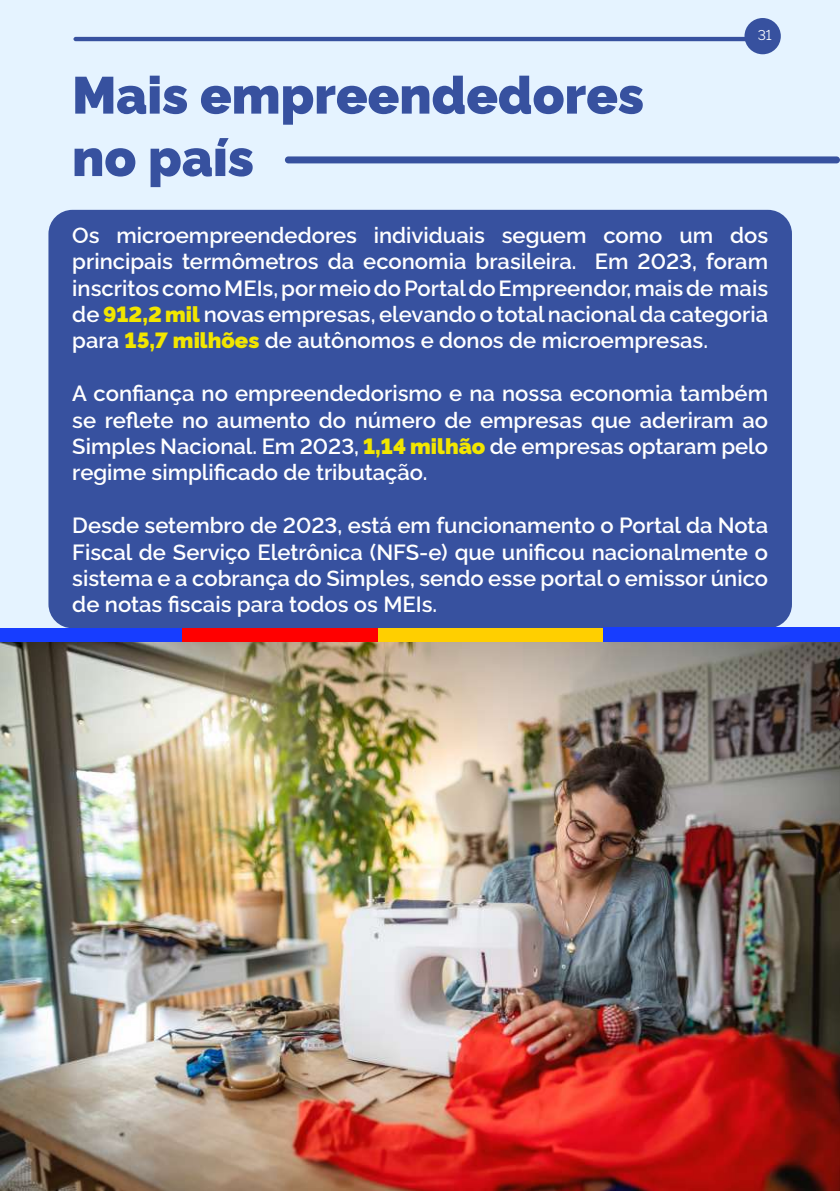
<style>
.page{position:relative;width:840px;height:1191px;background:#fff}
.page>*{position:absolute;margin:0;border:0;box-sizing:border-box;transform-origin:0 0}
.t1{font:900 52px/62.4px "Rawline";color:#37519f}
.t2{font:600 22px/26.4px "Rawline";color:#fff;text-align:justify}
.t3{font:14px "Rawline";color:#fff}
.s1{font-weight:900;color:#f2e600}
</style>
<div class="page">
<div style="left:0;top:0;width:839px;height:628px;background:#e5f3ff"></div>
<hr style="left:73px;top:37px;width:693px;height:4px;background:#37519f;border-radius:2px">
<div style="left:744px;top:18px;width:36px;height:36px;background:#37519f;border-radius:50%"></div>
<div style="left:285px;top:156px;width:554px;height:7px;background:#37519f;border-radius:3px"></div>
<div style="left:48px;top:210px;width:743px;height:418px;background:#37519f;border-radius:24px"></div>
<img style="left:0;top:641px;width:839px;height:550px">
<div style="left:0;top:628px;width:216px;height:13px;background:#173dff"></div>
<div style="left:182px;top:628px;width:235px;height:13px;background:#f00"></div>
<div style="left:378px;top:628px;width:235px;height:13px;background:#ffcf00"></div>
<div style="left:602px;top:627px;width:237px;height:15px;background:#173dff"></div>
<p class="t3" style="left:757px;top:24px;width:16px">31</p>
<h1 class="t1" style="left:72px;top:59px;width:573px">Mais empreendedores no país</h1>
<p class="t2" style="left:72px;top:219px;width:697px">Os microempreendedores individuais seguem como um dos principais termômetros da economia brasileira. Em 2023, foram inscritos como MEIs, por meio do Portal do Empreendor, mais de mais de <span class="s1">912,2 mil</span> novas empresas, elevando o total nacional da categoria para <span class="s1">15,7 milhões</span> de autônomos e donos de microempresas.</p>
<p class="t2" style="left:72px;top:378px;width:697px">A confiança no empreendedorismo e na nossa economia também se reflete no aumento do número de empresas que aderiram ao Simples Nacional. Em 2023, <span class="s1">1,14 milhão</span> de empresas optaram pelo regime simplificado de tributação.</p>
<p class="t2" style="left:72px;top:510px;width:697px">Desde setembro de 2023, está em funcionamento o Portal da Nota Fiscal de Serviço Eletrônica (NFS-e) que unificou nacionalmente o sistema e a cobrança do Simples, sendo esse portal o emissor único de notas fiscais para todos os MEIs.</p>
</div>
